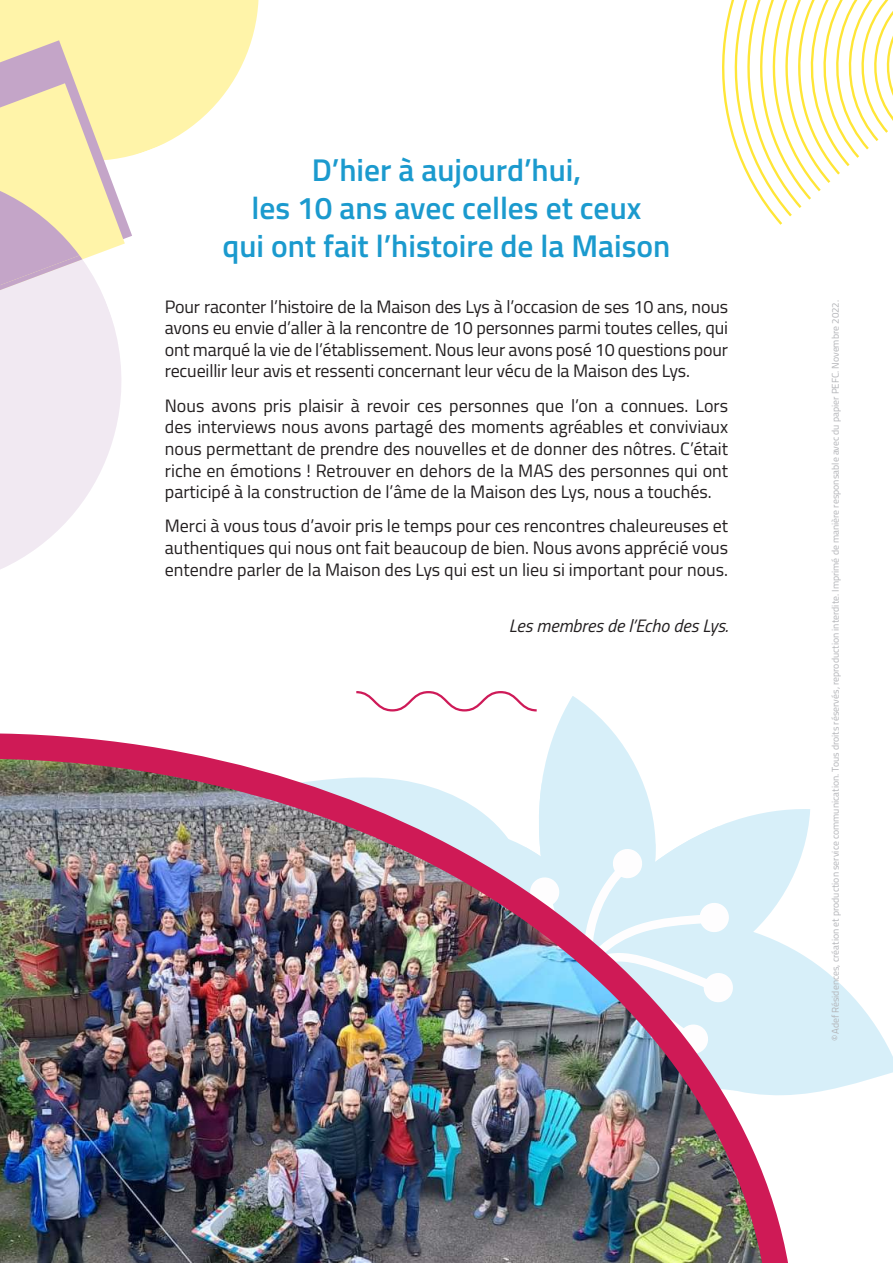
<style>
.page{position:relative;width:893px;height:1263px;background:#fff}
.page>*{position:absolute;margin:0;border:0;box-sizing:border-box;transform-origin:0 0}
.t1{font:600 31.5px/37.8px "Titillium";color:#1b9ace;text-align:center}
.t2{font:18px/21.6px "Titillium";color:#231f20;text-align:justify}
.t3{font:italic 18px "Titillium";color:#231f20}
.t4{font:9.75px "Titillium";color:#b2b3b7}
</style>
<div class="page">
<svg style="left:0;top:308px;width:121px;height:261px;fill:#f1e9f2"></svg>
<svg style="left:0;top:0;width:259px;height:308px"></svg>
<svg style="left:834px;top:988px;width:59px;height:101px;fill:#d7eff9"></svg>
<div style="left:808px;top:1010px;width:26px;height:83px;background:#d7eff9"></div>
<svg style="left:532px;top:696px;width:70px;height:24px"></svg>
<svg style="left:808px;top:809px;width:36px;height:201px"></svg>
<img style="left:0;top:720px;width:808px;height:543px">
<svg style="left:356px;top:691px;width:181px;height:20px"></svg>
<svg style="left:722px;top:0;width:171px;height:225px"></svg>
<h1 class="t1" style="left:223px;top:149px;width:449px">D’hier à aujourd’hui,<br>les 10 ans avec celles et ceux<br>qui ont fait l’histoire de la Maison</h1>
<p class="t2" style="left:165px;top:295px;width:565px">Pour raconter l’histoire de la Maison des Lys à l’occasion de ses 10 ans, nous avons eu envie d’aller à la rencontre de 10 personnes parmi toutes celles, qui ont marqué la vie de l’établissement. Nous leur avons posé 10 questions pour recueillir leur avis et ressenti concernant leur vécu de la Maison des Lys.</p>
<p class="t2" style="left:165px;top:394px;width:565px">Nous avons pris plaisir à revoir ces personnes que l’on a connues. Lors des interviews nous avons partagé des moments agréables et conviviaux nous permettant de prendre des nouvelles et de donner des nôtres. C’était riche en émotions ! Retrouver en dehors de la MAS des personnes qui ont participé à la construction de l’âme de la Maison des Lys, nous a touchés.</p>
<p class="t2" style="left:165px;top:514px;width:565px">Merci à vous tous d’avoir pris le temps pour ces rencontres chaleureuses et authentiques qui nous ont fait beaucoup de bien. Nous avons apprécié vous entendre parler de la Maison des Lys qui est un lieu si important pour nous.</p>
<p class="t3" style="left:509px;top:612px;width:221px">Les membres de l’Echo des Lys.</p>
<p class="t4" style="left:828px;top:1040px;width:742px;rotate:-90deg">©Adef Résidences, création et production service communication. Tous droits réservés, reproduction interdite. Imprimé de manière responsable avec du papier PEFC. Novembre 2022.</p>
</div>
